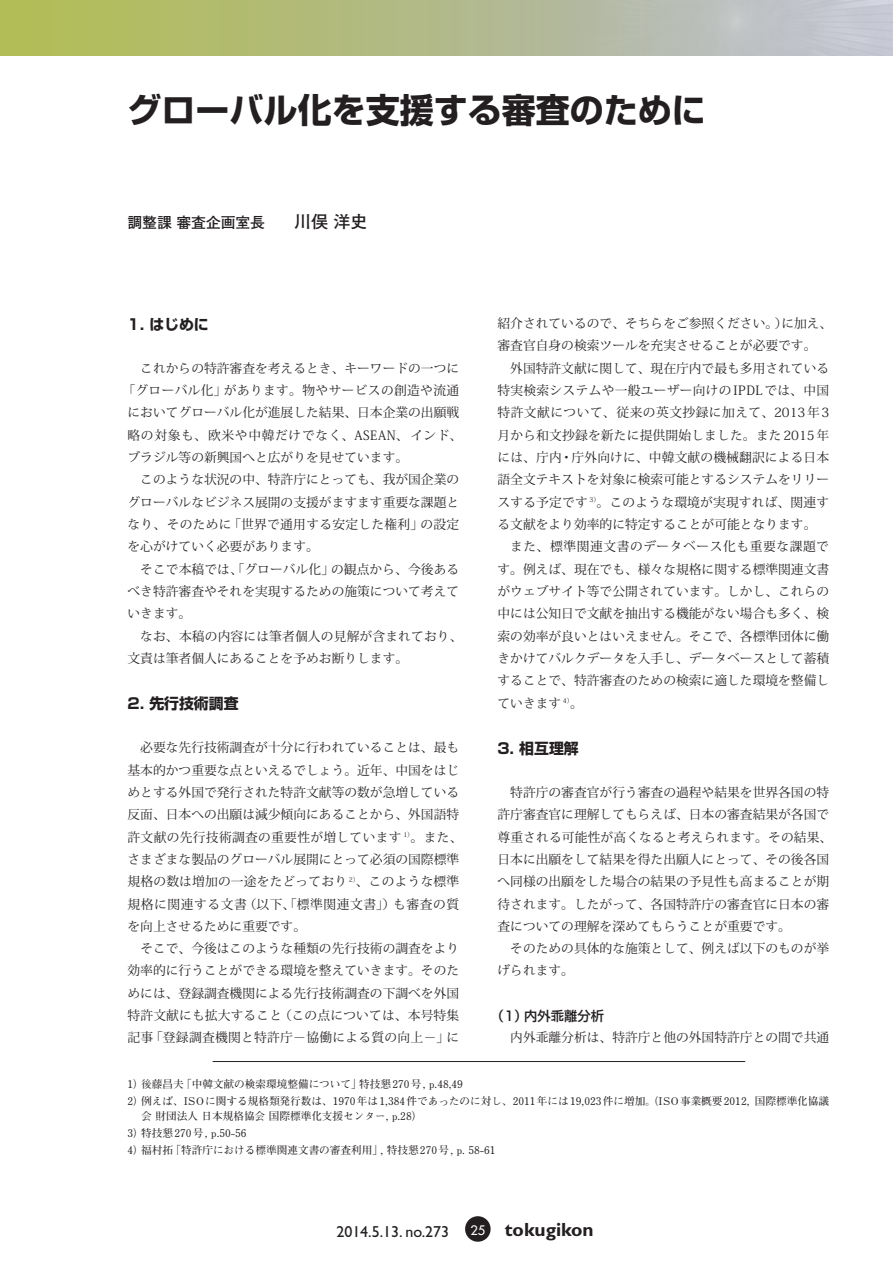
<style>
.page{position:relative;width:893px;height:1263px;background:#fff}
.page>*{position:absolute;margin:0;border:0;box-sizing:border-box;transform-origin:0 0}
.特集タイトル{font:700 34.05px "Shin Go Pro";color:#231f20}
.ノーマル{font:700 19.2px "Gill Sans";color:#231f20}
.寄稿本文{font:15.9px "Gill Sans";color:#231f20}
.特集小見出し{font:700 14.85px "Shin Go Pro";color:#231f20}
.特集名前{font:700 14.85px "Futo Go B101 Pro";letter-spacing:-.01em;color:#231f20}
.特集小見出し2{font:500 13.35px "Shin Go Pro";color:#231f20}
.特集本文{font:12.75px/22.4px "Koz Min Pro";color:#231f20;text-align:justify}
.特集本文-2{font:12.75px "Koz Min Pro";letter-spacing:.05em;color:#231f20}
.特集本文-3{font:12.75px "Koz Min Pro";letter-spacing:.025em;color:#231f20}
.ノーマル-2{font:12.75px "Futura";color:#fff}
.注{font:700 10.65px/14.9px "Futo Min A101 Pro";color:#231f20}
.s1{font-size:16.95px}
</style>
<div class="page">
<div style="left:465px;top:1216px;width:26px;height:26px;background:#231f20;border-radius:50%"></div>
<svg style="left:0;top:0;width:566px;height:55px;background:#b1ba76"></svg>
<hr style="left:213px;top:1061px;width:532px;height:1px;background:#231f20">
<p class="特集タイトル" style="left:128px;top:84px;width:580px">グローバル化を支援する審査のために</p>
<p class="特集名前" style="left:128px;top:210px;width:241px">調整課 審査企画室長　　<span class="s1">川俣 洋史</span></p>
<p class="特集小見出し" style="left:128px;top:312px;width:83px">1. はじめに</p>
<p class="特集本文" style="left:140px;top:356px;width:320px">これからの特許審査を考えるとき、キーワードの一つに</p>
<p class="特集本文-3" style="left:123px;top:381px;width:338px">「グローバル化」があります。物やサービスの創造や流通</p>
<p class="特集本文" style="left:128px;top:401px;width:333px">においてグローバル化が進展した結果、日本企業の出願戦</p>
<p class="特集本文-2" style="left:128px;top:426px;width:336px">略の対象も、欧米や中韓だけでなく、ASEAN、インド、</p>
<p class="特集本文" style="left:128px;top:446px;width:282px">ブラジル等の新興国へと広がりを見せています。</p>
<p class="特集本文" style="left:128px;top:468px;width:333px;text-indent:13px">このような状況の中、特許庁にとっても、我が国企業のグローバルなビジネス展開の支援がますます重要な課題となり、そのために「世界で通用する安定した権利」の設定を心がけていく必要があります。</p>
<p class="特集本文" style="left:128px;top:557px;width:333px;text-indent:13px">そこで本稿では、「グローバル化」の観点から、今後あるべき特許審査やそれを実現するための施策について考えていきます。</p>
<p class="特集本文" style="left:128px;top:624px;width:336px;text-indent:13px">なお、本稿の内容には筆者個人の見解が含まれており、文責は筆者個人にあることを予めお断りします。</p>
<p class="特集小見出し" style="left:128px;top:692px;width:113px">2. 先行技術調査</p>
<p class="特集本文" style="left:128px;top:736px;width:336px;text-align:left;text-indent:13px">必要な先行技術調査が十分に行われていることは、最も基本的かつ重要な点といえるでしょう。近年、中国をはじめとする外国で発行された特許文献等の数が急増している反面、日本への出願は減少傾向にあることから、外国語特許文献の先行技術調査の重要性が増しています <sup>1）</sup>。また、さまざまな製品のグローバル展開にとって必須の国際標準規格の数は増加の一途をたどっており <sup>2）</sup>、このような標準規格に関連する文書（以下、「標準関連文書」）も審査の質を向上させるために重要です。</p>
<p class="特集本文" style="left:128px;top:937px;width:333px;text-indent:13px">そこで、今後はこのような種類の先行技術の調査をより効率的に行うことができる環境を整えていきます。そのためには、登録調査機関による先行技術調査の下調べを外国特許文献にも拡大すること（この点については、本号特集記事「登録調査機関と特許庁−協働による質の向上−」に</p>
<p class="特集本文" style="left:497px;top:312px;width:336px">紹介されているので、そちらをご参照ください。）に加え、審査官自身の検索ツールを充実させることが必要です。</p>
<p class="特集本文" style="left:497px;top:356px;width:333px;text-indent:13px">外国特許文献に関して、現在庁内で最も多用されている特実検索システムや一般ユーザー向けの IPDLでは、中国特許文献について、従来の英文抄録に加えて、2013年3月から和文抄録を新たに提供開始しました。また 2015年には、庁内・庁外向けに、中韓文献の機械翻訳による日本語全文テキストを対象に検索可能とするシステムをリリースする予定です <sup>3）</sup>。このような環境が実現すれば、関連する文献をより効率的に特定することが可能となります。</p>
<p class="特集本文" style="left:497px;top:535px;width:333px;text-indent:13px">また、標準関連文書のデータベース化も重要な課題です。例えば、現在でも、様々な規格に関する標準関連文書がウェブサイト等で公開されています。しかし、これらの中には公知日で文献を抽出する機能がない場合も多く、検索の効率が良いとはいえません。そこで、各標準団体に働きかけてバルクデータを入手し、データベースとして蓄積することで、特許審査のための検索に適した環境を整備していきます <sup>4）</sup>。</p>
<p class="特集小見出し" style="left:497px;top:737px;width:83px">3. 相互理解</p>
<p class="特集本文" style="left:497px;top:780px;width:336px;text-align:left">　特許庁の審査官が行う審査の過程や結果を世界各国の特許庁審査官に理解してもらえば、日本の審査結果が各国で尊重される可能性が高くなると考えられます。その結果、日本に出願をして結果を得た出願人にとって、その後各国へ同様の出願をした場合の結果の予見性も高まることが期待されます。したがって、各国特許庁の審査官に日本の審査についての理解を深めてもらうことが重要です。</p>
<p class="特集本文" style="left:497px;top:937px;width:333px">　そのための具体的な施策として、例えば以下のものが挙げられます。</p>
<p class="特集小見出し2" style="left:491px;top:1004px;width:115px">（1）内外乖離分析</p>
<p class="特集本文" style="left:510px;top:1026px;width:320px">内外乖離分析は、特許庁と他の外国特許庁との間で共通</p>
<p class="注" style="left:128px;top:1076px;width:337px">1）後藤昌夫「中韓文献の検索環境整備について」特技懇270号, p.48,49</p>
<p class="注" style="left:141px;top:1093px;width:689px;text-indent:-14px">2）例えば、ISOに関する規格類発行数は、1970年は1,384件であったのに対し、2011年には19,023件に増加。（ISO事業概要2012, 国際標準化協議会 財団法人 日本規格協会 国際標準化支援センター, p.28）</p>
<p class="注" style="left:128px;top:1124px;width:121px">3）特技懇270号, p.50-56</p>
<p class="注" style="left:128px;top:1141px;width:370px">4）福村拓「特許庁における標準関連文書の審査利用」, 特技懇270号, p. 58-61</p>
<p class="寄稿本文" style="left:336px;top:1222px;width:114px">2014.5.13. no.273</p>
<p class="ノーマル-2" style="left:470px;top:1222px;width:16px">25</p>
<p class="ノーマル" style="left:505px;top:1218px;width:90px">tokugikon</p>
</div>
